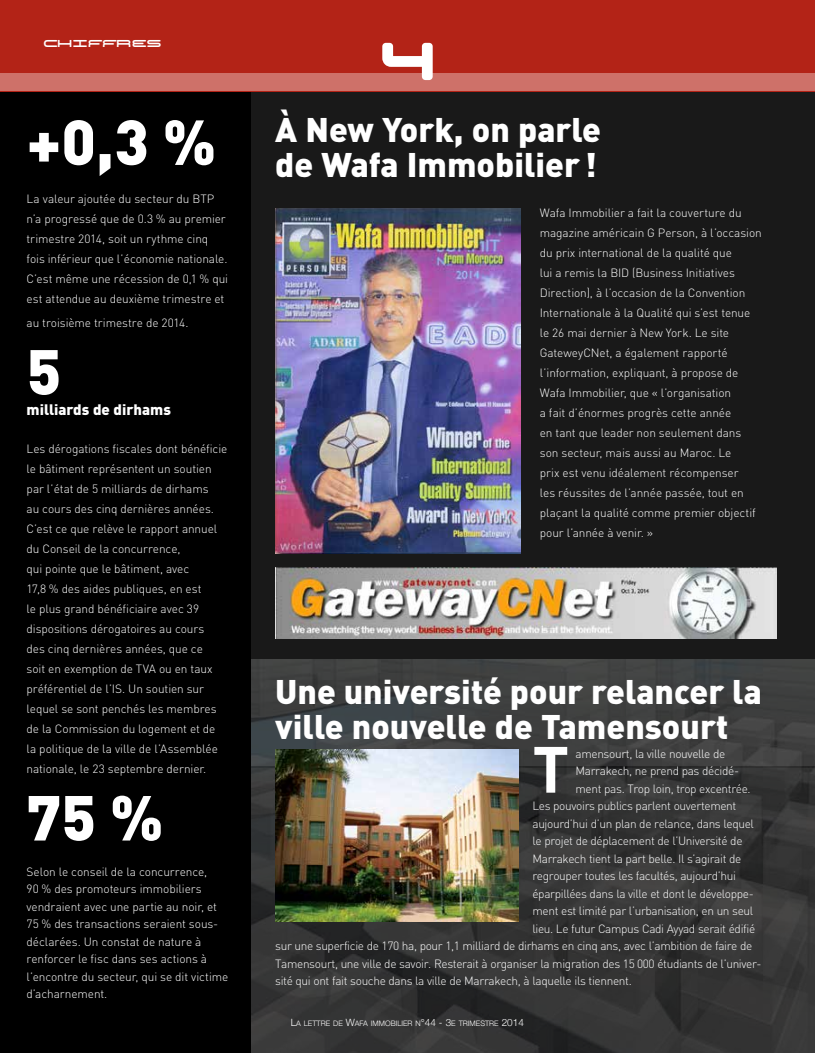
<style>
.page{position:relative;width:815px;height:1053px;background:#fff}
.page>*{position:absolute;margin:0;border:0;box-sizing:border-box;transform-origin:0 0}
.t1{font:700 64.25px "DIN";color:#fff}
.t2{font:900 62.5px "DIN";color:#fff}
.t3{font:900 33.75px/35px "DIN";color:#fff}
.t4{font:25px "BN3 rd Place";color:#fff}
.t5{font:900 15px "DIN";color:#fff}
.t6{font:300 11.88px/20px "DIN";letter-spacing:-.01em;color:#fff}
.t7{font:300 11.88px "DIN";letter-spacing:-.03em;color:#fff}
.t8{font:300 7.5px "Helvetica Neue";color:#fff}
.s1{font-size:10px}
</style>
<div class="page">
<div style="left:0;top:73px;width:815px;height:979px;background:#000"></div>
<img style="left:252px;top:768px;width:563px;height:284px">
<svg style="left:252px;top:91px;width:563px;height:674px;background:#222"></svg>
<img style="left:275px;top:749px;width:243px;height:172px">
<img style="left:275px;top:208px;width:246px;height:346px">
<img style="left:275px;top:568px;width:502px;height:70px">
<div style="left:0;top:0;width:815px;height:91px;background:#b32317"></div>
<svg style="left:382px;top:43px;width:51px;height:31px"></svg>
<div style="left:0;top:74px;width:815px;height:17px;background:#ce7169"></div>
<h3 class="t4" style="left:44px;top:20px;width:120px">chiffres</h3>
<h2 class="t2" style="left:27px;top:100px;width:191px">+0,3 %</h2>
<p class="t6" style="left:27px;top:188px;width:203px">La valeur ajoutée du secteur du BTP n’a progressé que de 0.3 % au premier trimestre 2014, soit un rythme cinq fois inférieur que l’économie nationale.<br>C’est même une récession de 0,1 % qui est attendue au deuxième trimestre et</p>
<p class="t6" style="left:27px;top:312px;width:164px">au troisième trimestre de 2014.</p>
<h2 class="t2" style="left:27px;top:330px;width:36px">5</h2>
<p class="t5" style="left:27px;top:399px;width:146px">milliards de dirhams</p>
<p class="t6" style="left:27px;top:438px;width:202px">Les dérogations fiscales dont bénéficie le bâtiment représentent un soutien par l’état de 5 milliards de dirhams<br>au cours des cinq dernières années.<br>C’est ce que relève le rapport annuel du Conseil de la concurrence,<br>qui pointe que le bâtiment, avec<br>17,8 % des aides publiques, en est<br>le plus grand bénéficiaire avec 39 dispositions dérogatoires au cours<br>des cinq dernières années, que ce<br>soit en exemption de TVA ou en taux préférentiel de l’IS. Un soutien sur lequel se sont penchés les membres de la Commission du logement et de la politique de la ville de l’Assemblée nationale, le 23 septembre dernier.</p>
<h2 class="t2" style="left:27px;top:776px;width:138px">75 %</h2>
<p class="t6" style="left:27px;top:862px;width:203px;line-height:17.5px">Selon le conseil de la concurrence,<br>90 % des promoteurs immobiliers vendraient avec une partie au noir, et 75 % des transactions seraient sous&shy;déclarées. Un constat de nature à renforcer le fisc dans ses actions à l’encontre du secteur, qui se dit victime d’acharnement.</p>
<h3 class="t3" style="left:275px;top:110px;width:327px">À New York, on parle de Wafa Immobilier !</h3>
<p class="t6" style="left:540px;top:202px;width:224px">Wafa Immobilier a fait la couverture du magazine américain G Person, à l’occasion du prix international de la qualité que<br>lui a remis la BID (Business Initiatives Direction), à l’occasion de la Convention Internationale à la Qualité qui s’est tenue le 26 mai dernier à New York. Le site GateweyCNet, a également rapporté l’information, expliquant, à propose de Wafa Immobilier, que « l’organisation<br>a fait d’énormes progrès cette année<br>en tant que leader non seulement dans son secteur, mais aussi au Maroc. Le<br>prix est venu idéalement récompenser<br>les réussites de l’année passée, tout en plaçant la qualité comme premier objectif pour l’année à venir. »</p>
<h3 class="t3" style="left:275px;top:672px;width:488px">Une université pour relancer la ville nouvelle de Tamensourt</h3>
<h1 class="t1" style="left:532px;top:727px;width:38px">T</h1>
<p class="t7" style="left:576px;top:746px;width:151px">amensourt, la ville nouvelle de</p>
<p class="t7" style="left:576px;top:763px;width:165px">Marrakech, ne prend pas décidé-</p>
<p class="t7" style="left:576px;top:781px;width:177px">ment pas. Trop loin, trop excentrée.</p>
<p class="t7" style="left:532px;top:798px;width:205px">Les pouvoirs publics parlent ouvertement</p>
<p class="t7" style="left:532px;top:816px;width:223px">aujourd’hui d’un plan de relance, dans lequel</p>
<p class="t7" style="left:532px;top:833px;width:212px">le projet de déplacement de l’Université de</p>
<p class="t7" style="left:532px;top:851px;width:210px">Marrakech tient la part belle. Il s’agirait de</p>
<p class="t7" style="left:532px;top:868px;width:205px">regrouper toutes les facultés, aujourd’hui</p>
<p class="t7" style="left:532px;top:886px;width:223px">éparpillées dans la ville et dont le développe-</p>
<p class="t7" style="left:532px;top:903px;width:222px">ment est limité par l’urbanisation, en un seul</p>
<p class="t7" style="left:532px;top:921px;width:224px">lieu. Le futur Campus Cadi Ayyad serait édifié</p>
<p class="t7" style="left:275px;top:938px;width:479px">sur une superficie de 170 ha, pour 1,1 milliard de dirhams en cinq ans, avec l’ambition de faire de</p>
<p class="t7" style="left:275px;top:956px;width:488px">Tamensourt, une ville de savoir. Resterait à organiser la migration des 15 000 étudiants de l’univer-</p>
<p class="t7" style="left:275px;top:973px;width:358px">sité qui ont fait souche dans la ville de Marrakech, à laquelle ils tiennent.</p>
<p class="t8" style="left:291px;top:1018px;width:235px"><span class="s1">L</span>A LETTRE DE <span class="s1">W</span>AFA IMMOBILIER N<span class="s1">°44 - 3</span>E TRIMESTRE <span class="s1">2014</span></p>
</div>
